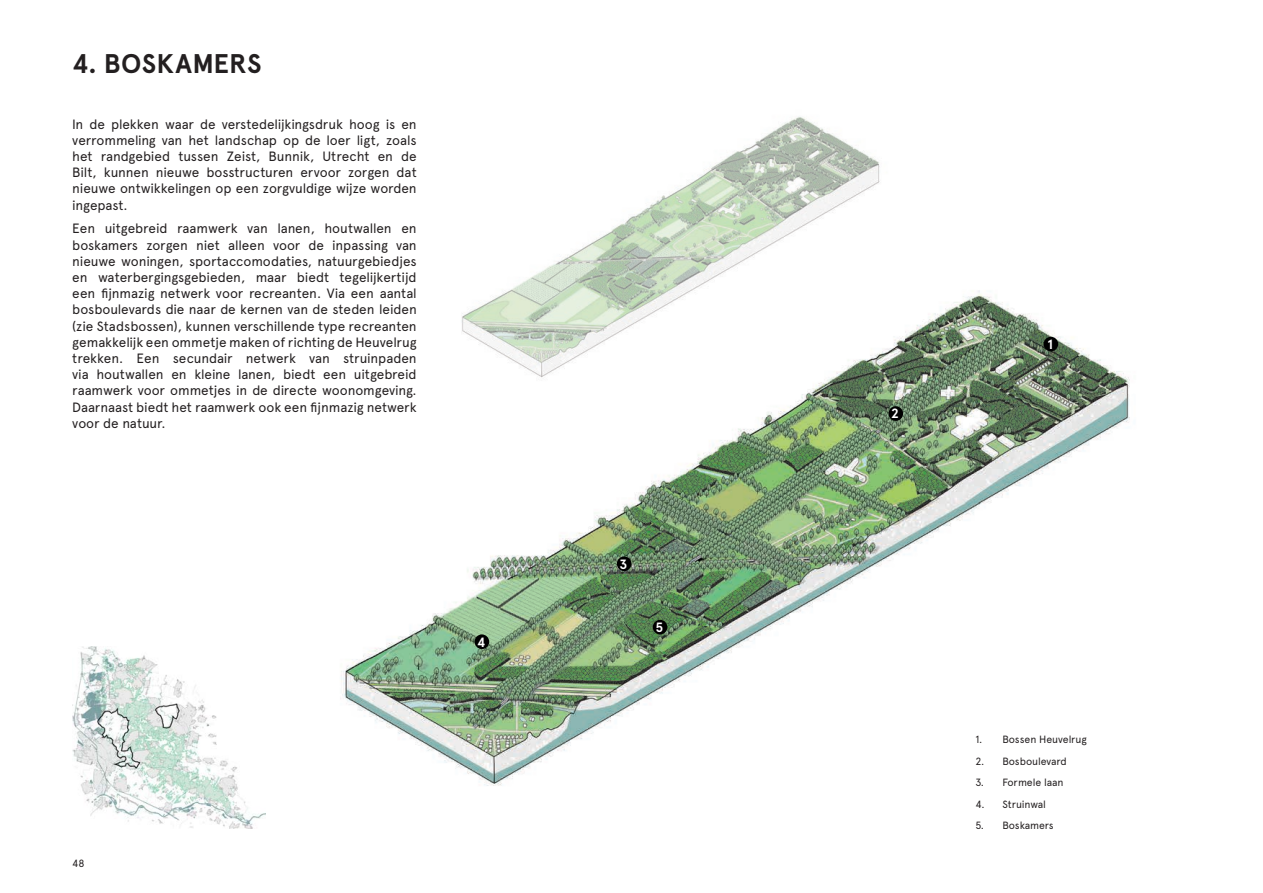
<style>
.page{position:relative;width:1263px;height:893px;background:#fff}
.page>*{position:absolute;margin:0;border:0;box-sizing:border-box;transform-origin:0 0}
.hoofdstuk{font:700 27px "Apercu";letter-spacing:.01em;color:#231f20}
.t1{font:13.5px/16.2px "Apercu";letter-spacing:-.01em;color:#231f20;text-align:justify}
.t2{font:700 13.5px "Apercu";color:#fff}
.t3{font:10.5px "Apercu";letter-spacing:-.005em;color:#231f20}
</style>
<div class="page">
<img style="left:340px;top:290px;width:790px;height:496px">
<img style="left:72px;top:646px;width:193px;height:182px">
<img style="left:439px;top:117px;width:488px;height:288px">
<div style="left:1043px;top:337px;width:15px;height:14px;background:#000;border-radius:50%"></div>
<div style="left:888px;top:406px;width:15px;height:15px;background:#000;border-radius:50%"></div>
<div style="left:617px;top:556px;width:14px;height:15px;background:#000;border-radius:50%"></div>
<div style="left:475px;top:634px;width:14px;height:15px;background:#000;border-radius:50%"></div>
<div style="left:653px;top:620px;width:14px;height:14px;background:#000;border-radius:50%"></div>
<p class="hoofdstuk" style="left:72px;top:47px;width:191px">4. BOSKAMERS</p>
<p class="t1" style="left:72px;top:116px;width:346px">In de plekken waar de verstedelijkingsdruk hoog is en verrommeling van het landschap op de loer ligt, zoals het randgebied tussen Zeist, Bunnik, Utrecht en de Bilt, kunnen nieuwe bosstructuren ervoor zorgen dat nieuwe ontwikkelingen op een zorgvuldige wijze worden ingepast.</p>
<p class="t1" style="left:72px;top:220px;width:346px">Een uitgebreid raamwerk van lanen, houtwallen en boskamers zorgen niet alleen voor de inpassing van nieuwe woningen, sportaccomodaties, natuurgebiedjes en waterbergingsgebieden, maar biedt tegelijkertijd een fijnmazig netwerk voor recreanten. Via een aantal bosboulevards die naar de kernen van de steden leiden (zie Stadsbossen), kunnen verschillende type recreanten gemakkelijk een ommetje maken of richting de Heuvelrug trekken. Een secundair netwerk van struinpaden via houtwallen en kleine lanen, biedt een uitgebreid raamwerk voor ommetjes in de directe woonomgeving.<br>Daarnaast biedt het raamwerk ook een fijnmazig netwerk voor de natuur.</p>
<p class="t2" style="left:477px;top:634px;width:10px">4</p>
<p class="t3" style="left:72px;top:857px;width:14px">48</p>
<p class="t2" style="left:620px;top:556px;width:9px">3</p>
<p class="t2" style="left:656px;top:619px;width:9px">5</p>
<p class="t2" style="left:891px;top:405px;width:9px">2</p>
<p class="t2" style="left:1047px;top:336px;width:7px">1</p>
<p class="t3" style="left:975px;top:733px;width:113px">1. Bossen Heuvelrug</p>
<p class="t3" style="left:975px;top:755px;width:93px">2. Bosboulevard</p>
<p class="t3" style="left:975px;top:776px;width:90px">3. Formele laan</p>
<p class="t3" style="left:975px;top:798px;width:72px">4. Struinwal</p>
<p class="t3" style="left:975px;top:819px;width:80px">5. Boskamers</p>
</div>
